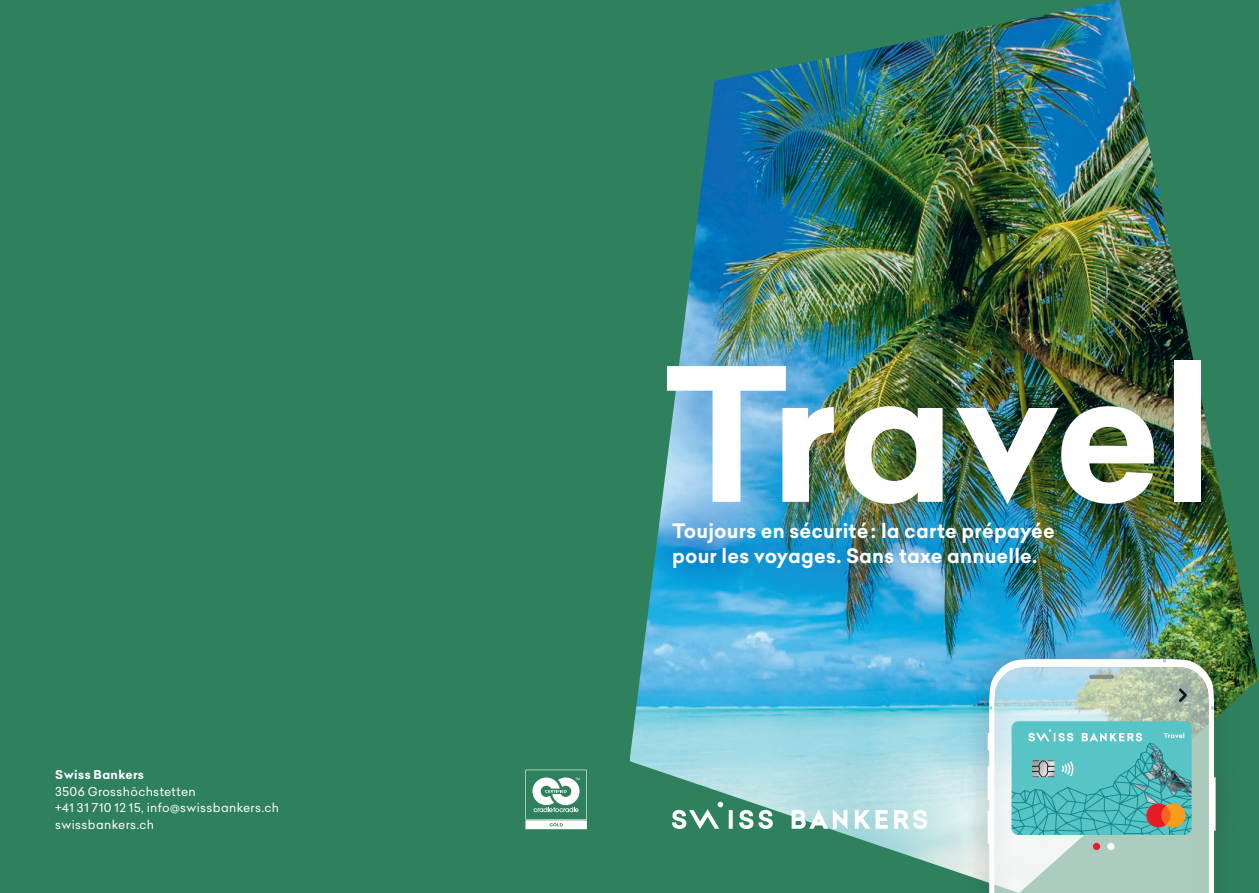
<style>
.page{position:relative;width:1259px;height:893px;background:#fff}
.page>*{position:absolute;margin:0;border:0;box-sizing:border-box;transform-origin:0 0}
.t1{font:700 181.5px "Celias";letter-spacing:-.01em;color:#fff}
.t2{font:700 19.5px/24.3px "Celias";letter-spacing:.01em;color:#fff}
.t3{font:12px/16.8px "Celias";letter-spacing:.03em;color:#fff}
.t4{font:700 12px "Celias";letter-spacing:.03em;color:#fff}
</style>
<div class="page">
<div style="left:0;top:0;width:642px;height:893px;background:#2f815d"></div>
<img style="left:724px;top:0;width:395px;height:704px">
<svg style="left:591px;top:459px;width:221px;height:153px;background:#2f9ed1"></svg>
<img style="left:591px;top:322px;width:221px;height:153px;border-radius:50%">
<svg style="left:724px;top:704px;width:240px;height:57px;background:#8ad3e2"></svg>
<img style="left:825px;top:500px;width:166px;height:114px;border-radius:50%">
<svg style="left:630px;top:761px;width:334px;height:132px;background:#67a895"></svg>
<div style="left:1239px;top:679px;width:20px;height:214px;background:#2f815d"></div>
<svg style="left:629px;top:98px;width:95px;height:663px;background:#479aa2"></svg>
<img style="left:642px;top:0;width:476px;height:98px">
<img style="left:1119px;top:0;width:140px;height:679px">
<div style="left:808px;top:824px;width:17px;height:8px;background:#2f815d"></div>
<div style="left:495px;top:0;width:134px;height:893px;background:#2f815d"></div>
<div style="left:964px;top:635px;width:275px;height:258px;background:#231f20;opacity:.25"></div>
<svg style="left:989px;top:659px;width:225px;height:234px"></svg>
<svg style="left:994px;top:667px;width:214px;height:226px;background:#bcd5cd"></svg>
<hr style="left:1089px;top:675px;width:25px;height:4px;background:#888b8d;border-radius:2px">
<svg style="left:1176px;top:686px;width:13px;height:18px"></svg>
<div style="left:1093px;top:843px;width:7px;height:7px;background:#ee1d23;border-radius:50%"></div>
<div style="left:1107px;top:843px;width:7px;height:7px;background:#fff;border-radius:50%"></div>
<div style="left:1011px;top:721px;width:180px;height:114px;background:#59c4c6;border-radius:7px"></div>
<svg style="left:1011px;top:729px;width:180px;height:106px"></svg>
<svg style="left:525px;top:770px;width:62px;height:59px"></svg>
<svg style="left:672px;top:802px;width:255px;height:27px"></svg>
<p class="t4" style="left:55px;top:769px;width:90px">Swiss Bankers</p>
<p class="t3" style="left:55px;top:783px;width:225px">3506 Grosshöchstetten<br>+41 31 710 12 15, info@swissbankers.ch swissbankers.ch</p>
<h1 class="t1" style="left:663px;top:359px;width:552px">Travel</h1>
<h2 class="t2" style="left:672px;top:521px;width:384px">Toujours en sécurité : la carte prépayée pour les voyages. Sans taxe annuelle.</h2>
</div>
